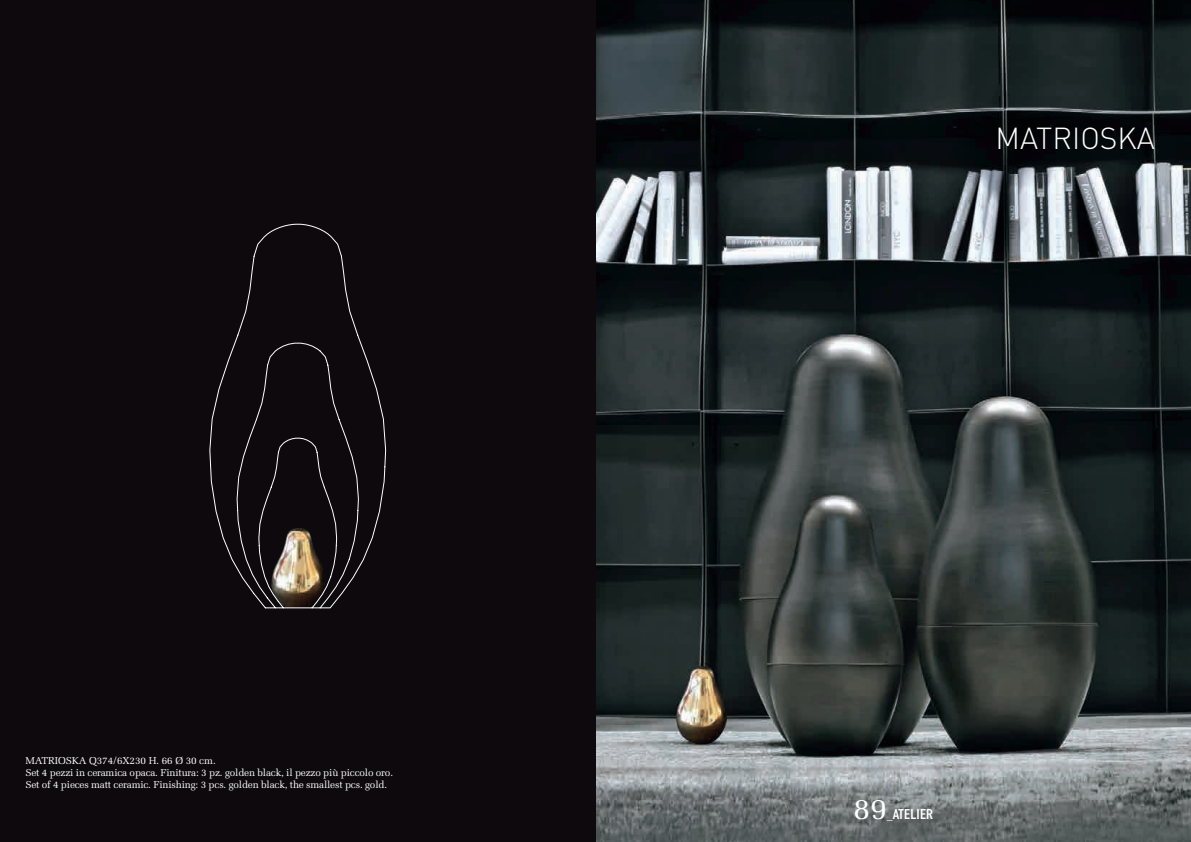
<style>
.page{position:relative;width:1191px;height:842px;background:#fff}
.page>*{position:absolute;margin:0;border:0;box-sizing:border-box;transform-origin:0 0}
.t1{font:300 30px "DIN";color:#fff}
.t2{font:30px "Melior";color:#fff}
.t3{font:14px "DIN Engschrift";letter-spacing:.015em;color:#fff;scale:1.15 1}
.t4{font:10px/12px "Melior";letter-spacing:-.02em;color:#fff}
.s1{font-family:"Melior";font-style:italic;font-size:12px}
</style>
<div class="page">
<img style="left:595px;top:0;width:596px;height:842px">
<div style="left:0;top:0;width:595px;height:842px;background:#0d090c"></div>
<svg style="left:209px;top:224px;width:177px;height:384px"></svg>
<p class="t4" style="left:26px;top:755px;width:369px">MATRIOSKA Q374/6X230 H. 66 Ø 30 cm.<br>Set 4 pezzi in ceramica opaca. Finitura: 3 pz. golden black, il pezzo più piccolo oro.<br>Set of 4 pieces matt ceramic. Finishing: 3 pcs. golden black, the smallest pcs. gold.</p>
<h1 class="t1" style="left:995px;top:120px;width:161px">MATRIOSKA</h1>
<h1 class="t2" style="left:853px;top:791px;width:35px">89</h1>
<h2 class="t3" style="left:886px;top:806px;width:42px"><span class="s1">_</span>ATELIER</h2>
</div>
